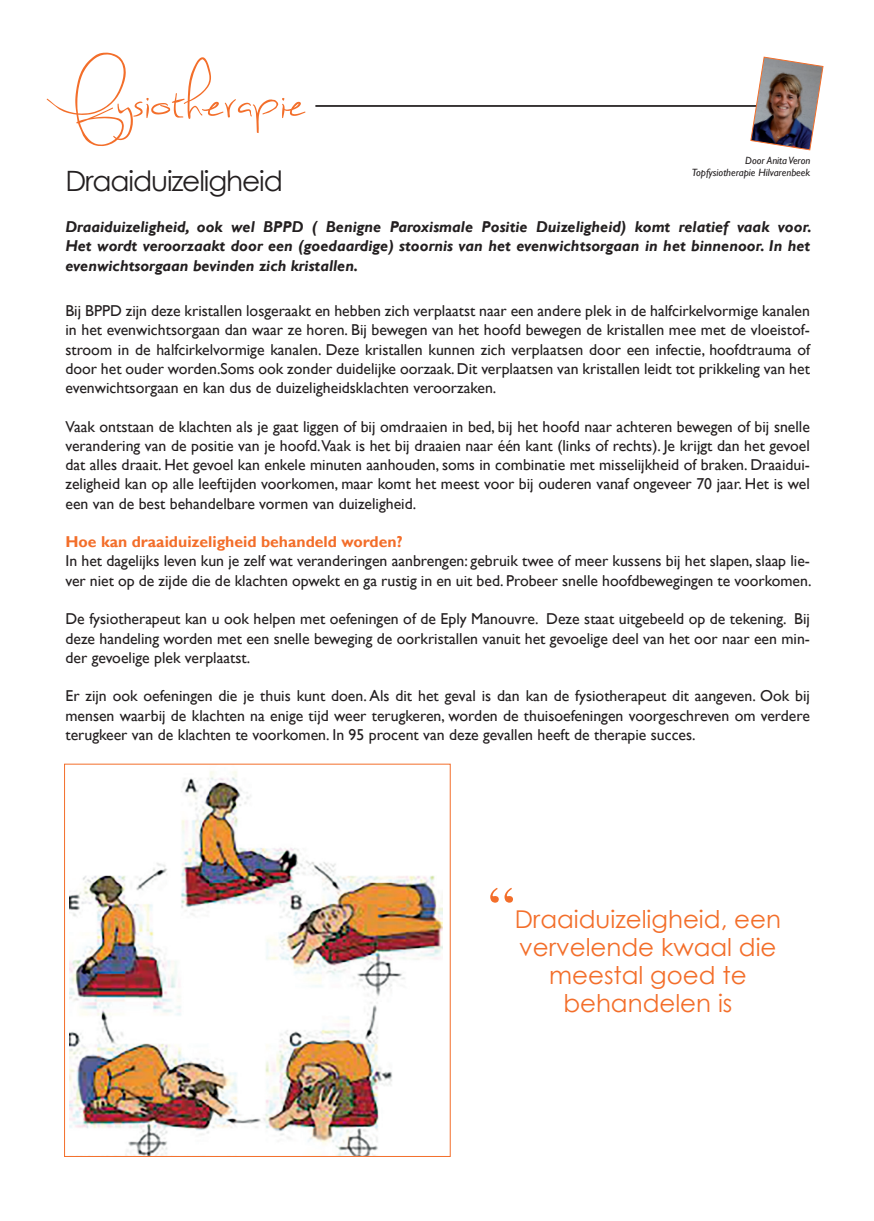
<style>
.page{position:relative;width:874px;height:1221px;background:#fff}
.page>*{position:absolute;margin:0;border:0;box-sizing:border-box;transform-origin:0 0}
.t1{font:70px "Sweetly Broken";color:#f36e2a}
.t2{font:61.25px "Times";color:#f36e2a}
.t3{font:28px "Century Gothic";letter-spacing:-.04em;color:#231f20}
.t4{font:24.5px/28px "Century Gothic";color:#f36e2a;text-align:center}
.t5{font:15.75px/19.2px "Gill Sans";color:#231f20;text-align:justify}
.t6{font:italic 700 15.75px/19.2px "Gill Sans";color:#231f20;text-align:justify}
.t7{font:700 15.75px "Gill Sans";color:#f36e2a}
.t8{font:italic 10.5px/12.2px "Gill Sans";color:#231f20;text-align:right}
</style>
<div class="page">
<hr style="left:315px;top:105px;width:471px;height:2px;background:#231f20">
<img style="left:749px;top:56px;width:74px;height:95px">
<img style="left:69px;top:771px;width:373px;height:383px">
<h1 class="t1" style="left:65px;top:50px;width:242px">Fysiotherapie</h1>
<h3 class="t3" style="left:65px;top:161px;width:219px">Draaiduizeligheid</h3>
<p class="t8" style="left:691px;top:155px;width:120px">Door Anita Veron<br>Topfysiotherapie Hilvarenbeek</p>
<p class="t6" style="left:65px;top:218px;width:747px">Draaiduizeligheid, ook wel BPPD ( Benigne Paroxismale Positie Duizeligheid) komt relatief vaak voor.<br>Het wordt veroorzaakt door een (goedaardige) stoornis van het evenwichtsorgaan in het binnenoor. In het evenwichtsorgaan bevinden zich kristallen.</p>
<p class="t5" style="left:65px;top:301px;width:745px">Bij BPPD zijn deze kristallen losgeraakt en hebben zich verplaatst naar een andere plek in de halfcirkelvormige kanalen in het evenwichtsorgaan dan waar ze horen. Bij bewegen van het hoofd bewegen de kristallen mee met de vloeistof&shy;stroom in de halfcirkelvormige kanalen. Deze kristallen kunnen zich verplaatsen door een infectie, hoofdtrauma of door het ouder worden.Soms ook zonder duidelijke oorzaak. Dit verplaatsen van kristallen leidt tot prikkeling van het evenwichtsorgaan en kan dus de duizeligheidsklachten veroorzaken.</p>
<p class="t5" style="left:65px;top:417px;width:745px">Vaak ontstaan de klachten als je gaat liggen of bij omdraaien in bed, bij het hoofd naar achteren bewegen of bij snelle verandering van de positie van je hoofd.Vaak is het bij draaien naar één kant (links of rechts). Je krijgt dan het gevoel dat alles draait. Het gevoel kan enkele minuten aanhouden, soms in combinatie met misselijkheid of braken. Draaidui&shy;zeligheid kan op alle leeftijden voorkomen, maar komt het meest voor bij ouderen vanaf ongeveer 70 jaar. Het is wel een van de best behandelbare vormen van duizeligheid.</p>
<p class="t7" style="left:65px;top:532px;width:338px">Hoe kan draaiduizeligheid behandeld worden?</p>
<p class="t5" style="left:65px;top:552px;width:747px">In het dagelijks leven kun je zelf wat veranderingen aanbrengen: gebruik twee of meer kussens bij het slapen, slaap lie&shy;ver niet op de zijde die de klachten opwekt en ga rustig in en uit bed. Probeer snelle hoofdbewegingen te voorkomen.</p>
<p class="t5" style="left:65px;top:609px;width:745px">De fysiotherapeut kan u ook helpen met oefeningen of de Eply Manouvre. Deze staat uitgebeeld op de tekening. Bij deze handeling worden met een snelle beweging de oorkristallen vanuit het gevoelige deel van het oor naar een min&shy;der gevoelige plek verplaatst.</p>
<p class="t5" style="left:65px;top:686px;width:745px">Er zijn ook oefeningen die je thuis kunt doen. Als dit het geval is dan kan de fysiotherapeut dit aangeven. Ook bij mensen waarbij de klachten na enige tijd weer terugkeren, worden de thuisoefeningen voorgeschreven om verdere terugkeer van de klachten te voorkomen. In 95 procent van deze gevallen heeft de therapie succes.</p>
<h2 class="t2" style="left:487px;top:874px;width:29px">“</h2>
<h3 class="t4" style="left:514px;top:904px;width:268px">Draaiduizeligheid, een vervelende kwaal die meestal goed te behandelen is</h3>
</div>
